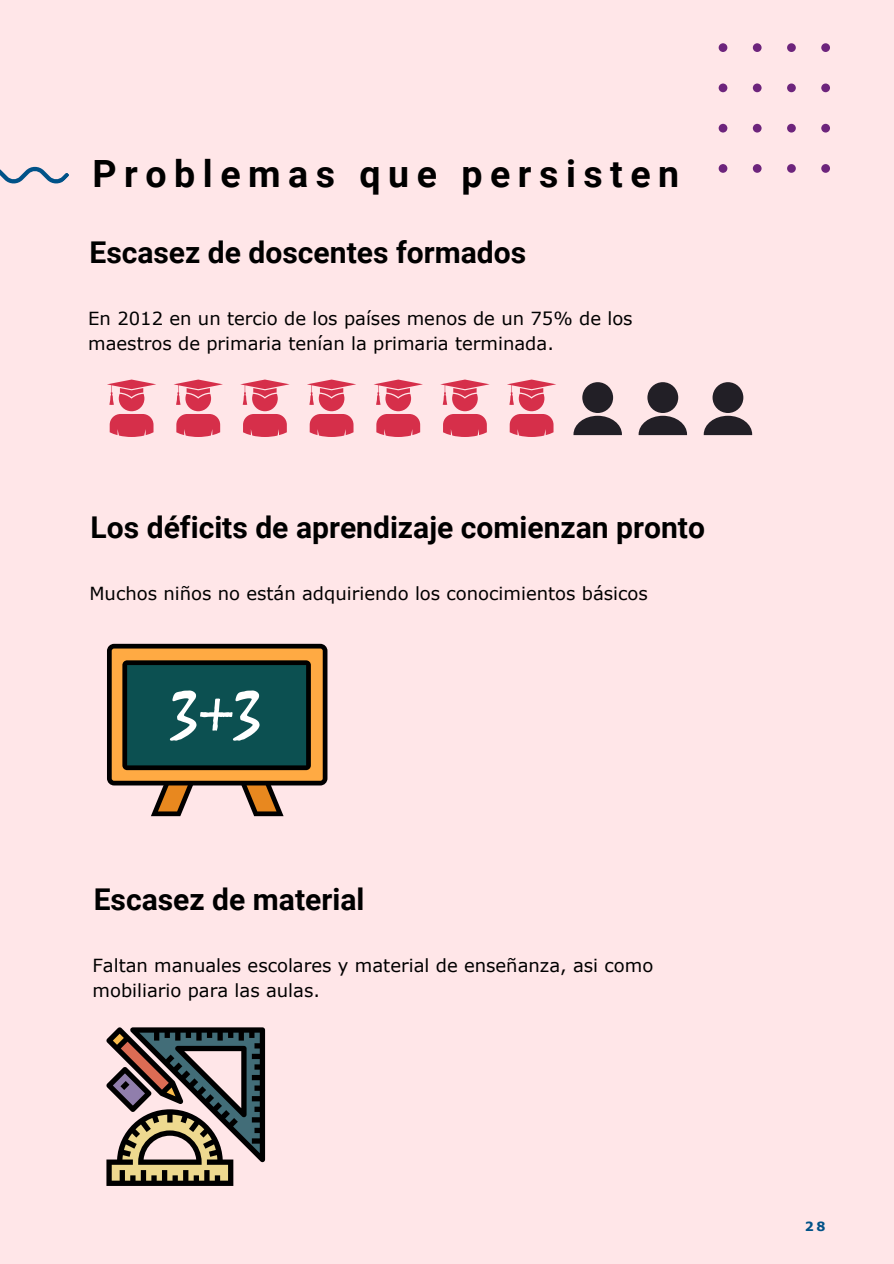
<style>
.page{position:relative;width:894px;height:1264px;background:#fff}
.page>*{position:absolute;margin:0;border:0;box-sizing:border-box;transform-origin:0 0}
.t1{font:700 37.5px "Roboto";letter-spacing:.2em;color:#000}
.t2{font:700 30px "Roboto";color:#000}
.t3{font:18px/24.8px "Verdana";color:#000}
.t4{font:700 12.75px "Verdana";color:#005288}
</style>
<div class="page">
<div style="left:0;top:0;width:893px;height:1263px;background:#ffe6e8"></div>
<svg style="left:0;top:166px;width:69px;height:18px"></svg>
<svg style="left:718px;top:43px;width:111px;height:130px"></svg>
<svg style="left:107px;top:379px;width:49px;height:58px"></svg>
<svg style="left:174px;top:379px;width:49px;height:58px"></svg>
<svg style="left:240px;top:379px;width:49px;height:58px"></svg>
<svg style="left:307px;top:379px;width:49px;height:58px"></svg>
<svg style="left:374px;top:379px;width:49px;height:58px"></svg>
<svg style="left:440px;top:379px;width:49px;height:58px"></svg>
<svg style="left:507px;top:379px;width:49px;height:58px"></svg>
<svg style="left:573px;top:416px;width:48px;height:19px"></svg>
<div style="left:582px;top:382px;width:31px;height:31px;background:#221f26;border-radius:50%"></div>
<svg style="left:638px;top:416px;width:48px;height:19px"></svg>
<div style="left:647px;top:382px;width:31px;height:31px;background:#221f26;border-radius:50%"></div>
<svg style="left:703px;top:416px;width:49px;height:19px"></svg>
<div style="left:712px;top:382px;width:31px;height:31px;background:#221f26;border-radius:50%"></div>
<svg style="left:107px;top:644px;width:220px;height:172px;background:#666e58"></svg>
<svg style="left:106px;top:1027px;width:159px;height:158px"></svg>
<h1 class="t1" style="left:92px;top:152px;width:588px">Problemas que persisten</h1>
<h2 class="t2" style="left:89px;top:235px;width:438px">Escasez de doscentes formados</h2>
<p class="t3" style="left:88px;top:305px;width:545px">En 2012 en un tercio de los países menos de un 75% de los maestros de primaria tenían la primaria terminada.</p>
<h2 class="t2" style="left:91px;top:510px;width:615px">Los déficits de aprendizaje comienzan pronto</h2>
<p class="t3" style="left:89px;top:580px;width:560px">Muchos niños no están adquiriendo los conocimientos básicos</p>
<h2 class="t2" style="left:94px;top:882px;width:272px">Escasez de material</h2>
<p class="t3" style="left:92px;top:952px;width:562px">Faltan manuales escolares y material de enseñanza, asi como mobiliario para las aulas.</p>
<p class="t4" style="left:804px;top:1218px;width:22px">28</p>
</div>
